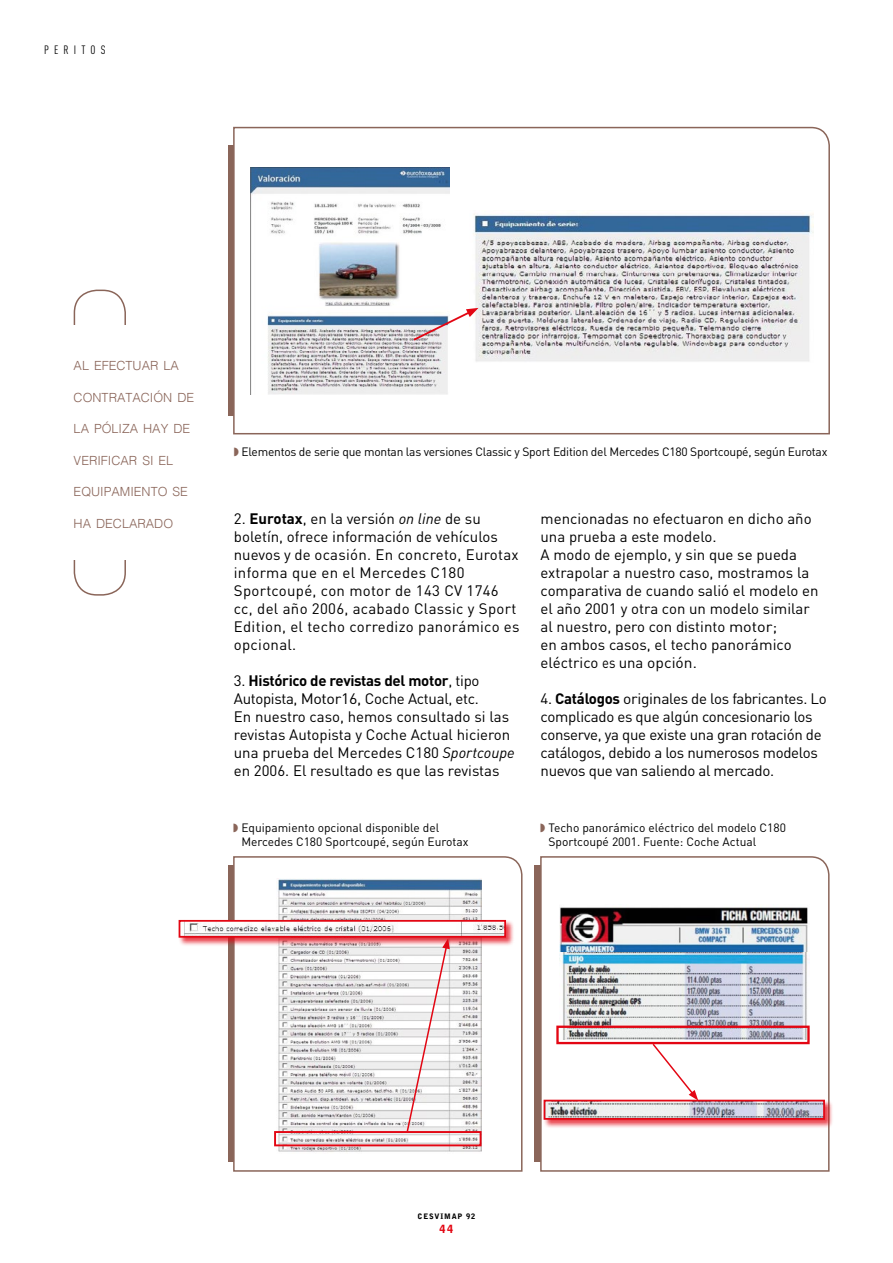
<style>
.page{position:relative;width:893px;height:1263px;background:#fff}
.page>*{position:absolute;margin:0;border:0;box-sizing:border-box;transform-origin:0 0}
.t1{font:15px/18px "DIN";color:#000}
.t2{font:15px/18px "DIN";letter-spacing:.02em;color:#000}
.t3{font:15px/18px "DIN";letter-spacing:-.02em;color:#000}
.t4{font:300 12.6px "Helvetica";color:#8a6559}
.t5{font:12px/14.4px "DIN";color:#000}
.t6{font:12px "DIN";letter-spacing:-.02em;color:#000}
.t7{font:12px "DIN Cond";letter-spacing:.43em;color:#000}
.t8{font:900 11.25px "Bell Gothic";color:#e30613}
.t9{font:900 7.5px "Bell Gothic";letter-spacing:.11em;color:#000}
.s1{font-weight:700}
.s2{font-style:italic}
</style>
<div class="page">
<div style="left:535px;top:866px;width:40px;height:296px;background:#8a6559"></div>
<div style="left:229px;top:866px;width:40px;height:296px;background:#8a6559"></div>
<svg style="left:232px;top:856px;width:291px;height:316px"></svg>
<div style="left:229px;top:146px;width:40px;height:270px;background:#8a6559"></div>
<svg style="left:232px;top:126px;width:598px;height:309px"></svg>
<svg style="left:539px;top:856px;width:291px;height:316px"></svg>
<div style="left:74px;top:290px;width:52px;height:306px;border:2px solid #8a6559;border-radius:22px"></div>
<div style="left:63px;top:326px;width:157px;height:234px;background:#fff"></div>
<img style="left:277px;top:879px;width:205px;height:275px">
<div style="left:274px;top:1131px;width:208px;height:15px;border:2px solid #e30613"></div>
<img style="left:250px;top:167px;width:200px;height:227px">
<img style="left:469px;top:211px;width:344px;height:151px">
<svg style="left:411px;top:308px;width:67px;height:34px"></svg>
<img style="left:560px;top:905px;width:250px;height:47px">
<img style="left:560px;top:952px;width:250px;height:87px">
<div style="left:556px;top:1025px;width:254px;height:19px;border:2px solid #e30613"></div>
<div style="left:543px;top:1099px;width:291px;height:29px;background:#e30613;opacity:.75"></div>
<img style="left:547px;top:1103px;width:275px;height:14px">
<div style="left:544px;top:1100px;width:281px;height:20px;border:2px solid #e30613"></div>
<svg style="left:651px;top:1042px;width:47px;height:58px"></svg>
<div style="left:178px;top:919px;width:337px;height:27px;background:#e30613;opacity:.75"></div>
<img style="left:182px;top:923px;width:321px;height:12px">
<div style="left:179px;top:920px;width:327px;height:18px;border:2px solid #e30613"></div>
<svg style="left:406px;top:938px;width:44px;height:195px"></svg>
<p class="t7" style="left:44px;top:42px;width:63px">PERITOS</p>
<p class="t4" style="left:74px;top:355px;width:107px">AL EFECTUAR LA</p>
<p class="t4" style="left:74px;top:387px;width:122px">CONTRATACIÓN DE</p>
<p class="t4" style="left:74px;top:418px;width:118px">LA PÓLIZA HAY DE</p>
<p class="t4" style="left:74px;top:450px;width:101px">VERIFICAR SI EL</p>
<p class="t4" style="left:74px;top:481px;width:116px">EQUIPAMIENTO SE</p>
<p class="t4" style="left:74px;top:513px;width:101px">HA DECLARADO</p>
<p class="t6" style="left:242px;top:444px;width:587px">Elementos de serie que montan las versiones Classic y Sport Edition del Mercedes C180 Sportcoupé, según Eurotax</p>
<p class="t2" style="left:234px;top:509px;width:287px">2. <span class="s1">Eurotax</span>, en la versión <span class="s2">on line</span> de su boletín, ofrece información de vehículos nuevos y de ocasión. En concreto, Eurotax informa que en el Mercedes C180<br>Sportcoupé, con motor de 143 CV 1746 cc, del año 2006, acabado Classic y Sport Edition, el techo corredizo panorámico es opcional.</p>
<p class="t1" style="left:234px;top:671px;width:282px">3. <span class="s1">Histórico de revistas del motor</span>, tipo Autopista, Motor16, Coche Actual, etc.<br>En nuestro caso, hemos consultado si las revistas Autopista y Coche Actual hicieron una prueba del Mercedes C180 <span class="s2">Sportcoupe </span>en 2006. El resultado es que las revistas</p>
<p class="t1" style="left:540px;top:509px;width:280px">mencionadas no efectuaron en dicho año una prueba a este modelo.<br>A modo de ejemplo, y sin que se pueda extrapolar a nuestro caso, mostramos la comparativa de cuando salió el modelo en el año 2001 y otra con un modelo similar al nuestro, pero con distinto motor;<br>en ambos casos, el techo panorámico eléctrico es una opción.</p>
<p class="t3" style="left:540px;top:689px;width:288px">4. <span class="s1">Catálogos</span> originales de los fabricantes. Lo complicado es que algún concesionario los conserve, ya que existe una gran rotación de catálogos, debido a los numerosos modelos nuevos que van saliendo al mercado.</p>
<p class="t5" style="left:241px;top:820px;width:229px">Equipamiento opcional disponible del<br>Mercedes C180 Sportcoupé, según Eurotax</p>
<p class="t5" style="left:548px;top:820px;width:239px">Techo panorámico eléctrico del modelo C180<br>Sportcoupé 2001. Fuente: Coche Actual</p>
<p class="t9" style="left:418px;top:1212px;width:59px">CESVIMAP 92</p>
<p class="t8" style="left:440px;top:1222px;width:15px">44</p>
</div>
